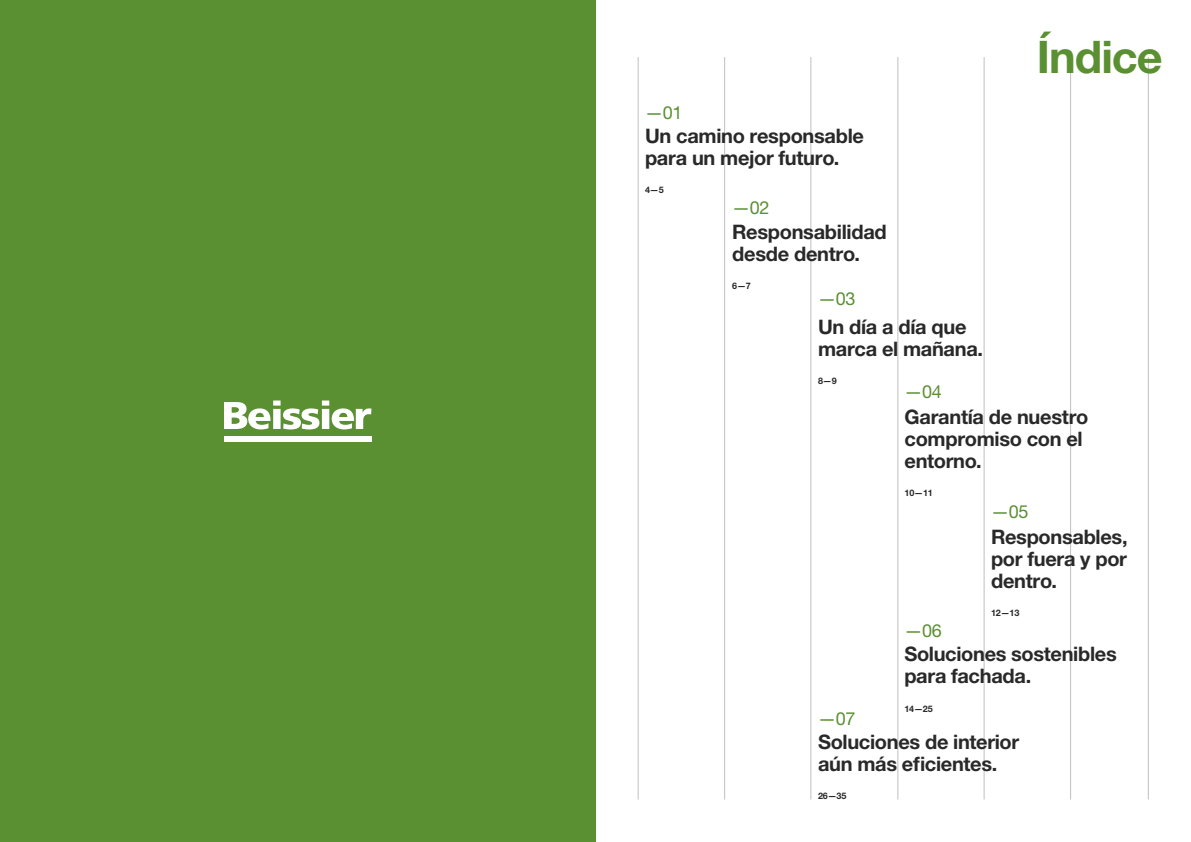
<style>
.page{position:relative;width:1191px;height:842px;background:#fff}
.page>*{position:absolute;margin:0;border:0;box-sizing:border-box;transform-origin:0 0}
.t1{font:700 45px "Helvetica Neue LT Std";letter-spacing:-.02em;color:#5b9032}
.t2{font:700 20px/22px "Helvetica Neue LT Std";letter-spacing:-.015em;color:#292929}
.t3{font:18px "Helvetica Neue LT Std";letter-spacing:-.02em;color:#5b9032}
.t4{font:700 9px "Helvetica Neue LT Std";letter-spacing:-.02em;color:#292929}
</style>
<div class="page">
<hr style="left:724px;top:57px;width:1px;height:742px;background:#c0c0c0">
<hr style="left:638px;top:57px;width:1px;height:742px;background:#c0c0c0">
<hr style="left:810px;top:57px;width:1px;height:742px;background:#c0c0c0">
<hr style="left:897px;top:57px;width:1px;height:742px;background:#c0c0c0">
<hr style="left:984px;top:57px;width:1px;height:742px;background:#c0c0c0">
<hr style="left:1070px;top:57px;width:1px;height:742px;background:#c0c0c0">
<hr style="left:1148px;top:57px;width:1px;height:742px;background:#c0c0c0">
<div style="left:0;top:0;width:595px;height:842px;background:#5b9032"></div>
<svg style="left:224px;top:400px;width:147px;height:29px"></svg>
<div style="left:224px;top:436px;width:147px;height:5px;background:#fff"></div>
<p class="t3" style="left:645px;top:102px;width:39px">—01</p>
<p class="t2" style="left:645px;top:125px;width:220px">Un camino responsable para un mejor futuro.</p>
<p class="t4" style="left:645px;top:184px;width:20px">4—5</p>
<p class="t3" style="left:732px;top:197px;width:39px">—02</p>
<p class="t2" style="left:732px;top:221px;width:156px">Responsabilidad desde dentro.</p>
<p class="t4" style="left:732px;top:280px;width:20px">6—7</p>
<p class="t3" style="left:818px;top:288px;width:39px">—03</p>
<p class="t2" style="left:818px;top:315px;width:167px">Un día a día que marca el mañana.</p>
<p class="t4" style="left:818px;top:375px;width:20px">8—9</p>
<p class="t3" style="left:904px;top:381px;width:39px">—04</p>
<h1 class="t1" style="left:1036px;top:29px;width:127px">Índice</h1>
<p class="t2" style="left:904px;top:405px;width:185px">Garantía de nuestro compromiso con el entorno.</p>
<p class="t4" style="left:904px;top:487px;width:30px">10—11</p>
<p class="t3" style="left:991px;top:501px;width:39px">—05</p>
<p class="t2" style="left:991px;top:526px;width:138px;text-align:justify">Responsables, por fuera y por dentro.</p>
<p class="t3" style="left:904px;top:620px;width:39px">—06</p>
<p class="t4" style="left:991px;top:607px;width:30px">12—13</p>
<p class="t3" style="left:818px;top:708px;width:39px">—07</p>
<p class="t2" style="left:904px;top:643px;width:214px">Soluciones sostenibles para fachada.</p>
<p class="t4" style="left:904px;top:703px;width:30px">14—25</p>
<p class="t2" style="left:818px;top:731px;width:203px">Soluciones de interior aún más eficientes.</p>
<p class="t4" style="left:818px;top:791px;width:30px">26—35</p>
</div>
